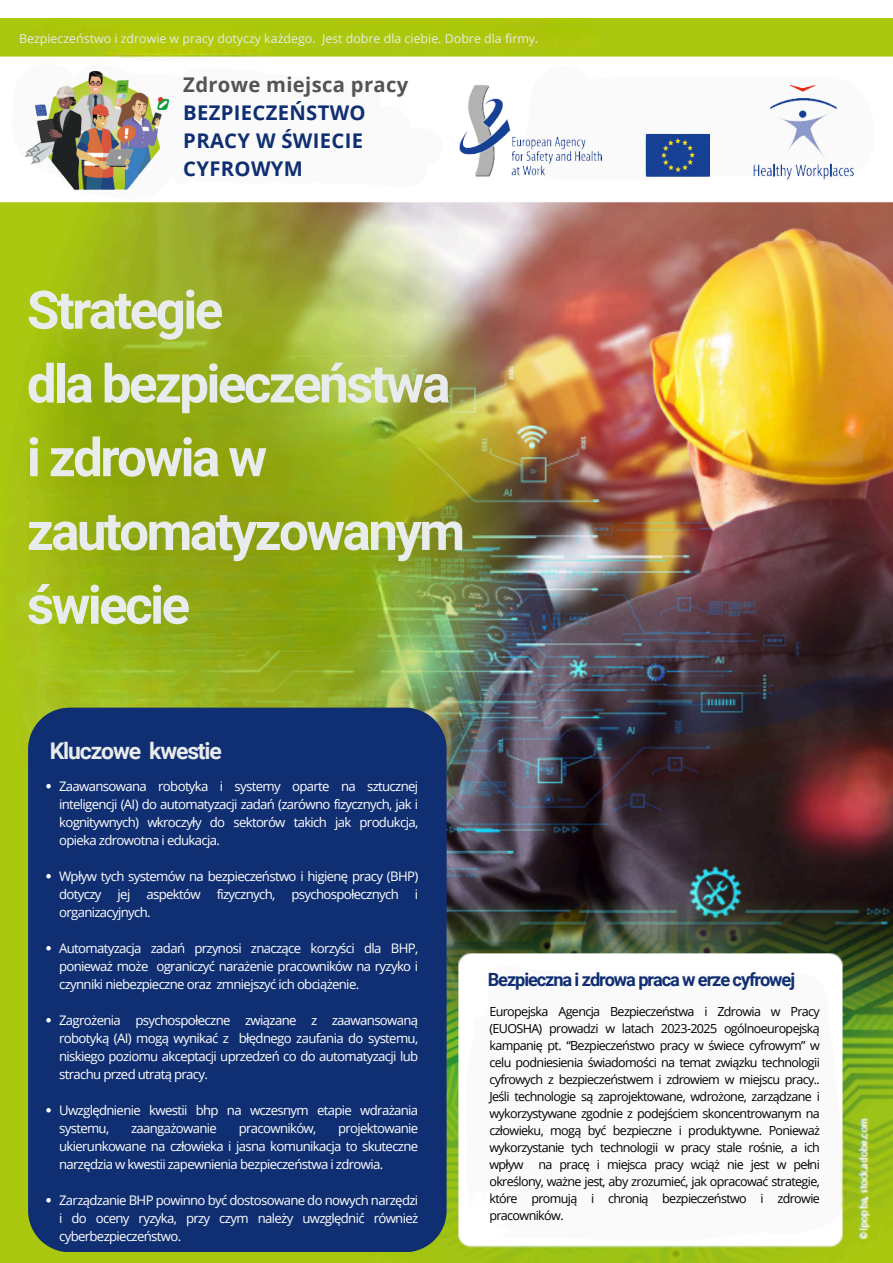
<style>
.page{position:relative;width:893px;height:1263px;background:#fff}
.page>*{position:absolute;margin:0;border:0;box-sizing:border-box;transform-origin:0 0}
.t1{font:700 52.95px/73.7px "Roboto";letter-spacing:-.05em;color:#e9ecec}
.t2{font:700 22.95px "Roboto";letter-spacing:-.05em;color:#e9ecec}
.t3{font:700 20.25px/28.1px "Open Sans";letter-spacing:.015em;color:#102f72}
.t4{font:700 18.23px "Roboto";letter-spacing:-.06em;color:#102f72}
.t5{font:13.2px/18px "Open Sans";letter-spacing:-.05em;color:#fff;text-align:justify}
.t6{font:12.52px/17px "Open Sans";letter-spacing:-.05em;color:#000;text-align:justify}
.t7{font:12.38px "Open Sans";color:#e9ecec}
.s1{color:#545454}
</style>
<div class="page">
<img style="left:0;top:19px;width:893px;height:1244px">
<img style="left:446px;top:68px;width:426px;height:125px">
<img style="left:19px;top:71px;width:151px;height:122px">
<div style="left:28px;top:708px;width:418px;height:544px;background:#102f72"></div>
<svg style="left:46px;top:784px;width:5px;height:4px"></svg>
<svg style="left:46px;top:874px;width:5px;height:4px"></svg>
<svg style="left:46px;top:946px;width:5px;height:4px"></svg>
<svg style="left:46px;top:1018px;width:5px;height:4px"></svg>
<svg style="left:46px;top:1108px;width:5px;height:4px"></svg>
<svg style="left:46px;top:1198px;width:5px;height:4px"></svg>
<h3 class="t7" style="left:19px;top:30px;width:521px">Bezpieczeństwo i zdrowie w pracy dotyczy każdego. Jest dobre dla ciebie. Dobre dla firmy.</h3>
<p class="t3" style="left:183px;top:70px;width:226px"><span class="s1">Zdrowe miejsca pracy<br></span>BEZPIECZEŃSTWO<br>PRACY W ŚWIECIE<br>CYFROWYM</p>
<h1 class="t1" style="left:27px;top:274px;width:440px">Strategie<br>dla bezpieczeństwa i zdrowia w zautomatyzowanym świecie</h1>
<p class="t2" style="left:50px;top:738px;width:174px">Kluczowe kwestie</p>
<p class="t5" style="left:59px;top:776px;width:361px">Zaawansowana robotyka i systemy oparte na sztucznej inteligencji (AI) do automatyzacji zadań (zarówno fizycznych, jak i kognitywnych) wkroczyły do sektorów takich jak produkcja, opieka zdrowotna i edukacja.</p>
<p class="t5" style="left:59px;top:866px;width:361px">Wpływ tych systemów na bezpieczeństwo i higienę pracy (BHP) dotyczy jej aspektów fizycznych, psychospołecznych i organizacyjnych.</p>
<p class="t5" style="left:59px;top:938px;width:361px">Automatyzacja zadań przynosi znaczące korzyści dla BHP, ponieważ może ograniczyć narażenie pracowników na ryzyko i czynniki niebezpieczne oraz zmniejszyć ich obciążenie.</p>
<p class="t5" style="left:59px;top:1010px;width:361px">Zagrożenia psychospołeczne związane z zaawansowaną robotyką (AI) mogą wynikać z błędnego zaufania do systemu, niskiego poziomu akceptacji uprzedzeń co do automatyzacji lub strachu przed utratą pracy.</p>
<p class="t5" style="left:59px;top:1100px;width:361px">Uwzględnienie kwestii bhp na wczesnym etapie wdrażania systemu,</p>
<p class="t5" style="left:131px;top:1118px;width:87px">zaangażowanie</p>
<p class="t5" style="left:239px;top:1118px;width:79px">pracowników,</p>
<p class="t5" style="left:59px;top:1118px;width:361px;text-indent:279px">projektowanie ukierunkowane na człowieka i jasna komunikacja to skuteczne narzędzia w kwestii zapewnienia bezpieczeństwa i zdrowia.</p>
<p class="t5" style="left:59px;top:1190px;width:361px">Zarządzanie BHP powinno być dostosowane do nowych narzędzi i do oceny ryzyka, przy czym należy uwzględnić również cyberbezpieczeństwo.</p>
<p class="t4" style="left:488px;top:969px;width:309px">Bezpieczna i zdrowa praca w erze cyfrowej</p>
<h4 class="t6" style="left:489px;top:1002px;width:332px">Europejska Agencja Bezpieczeństwa i Zdrowia w Pracy (EUOSHA) prowadzi w latach 2023-2025 ogólnoeuropejską kampanię pt. “Bezpieczeństwo pracy w świece cyfrowym” w celu podniesienia świadomości na temat związku technologii cyfrowych z bezpieczeństwem i zdrowiem w miejscu pracy..<br>Jeśli technologie są zaprojektowane, wdrożone, zarządzane i wykorzystywane zgodnie z podejściem skoncentrowanym na człowieku, mogą być bezpieczne i produktywne. Ponieważ wykorzystanie tych technologii w pracy stale rośnie, a ich wpływ na pracę i miejsca pracy wciąż nie jest w pełni określony, ważne jest, aby zrozumieć, jak opracować strategie, które promują i chronią bezpieczeństwo i zdrowie pracowników.</h4>
</div>
